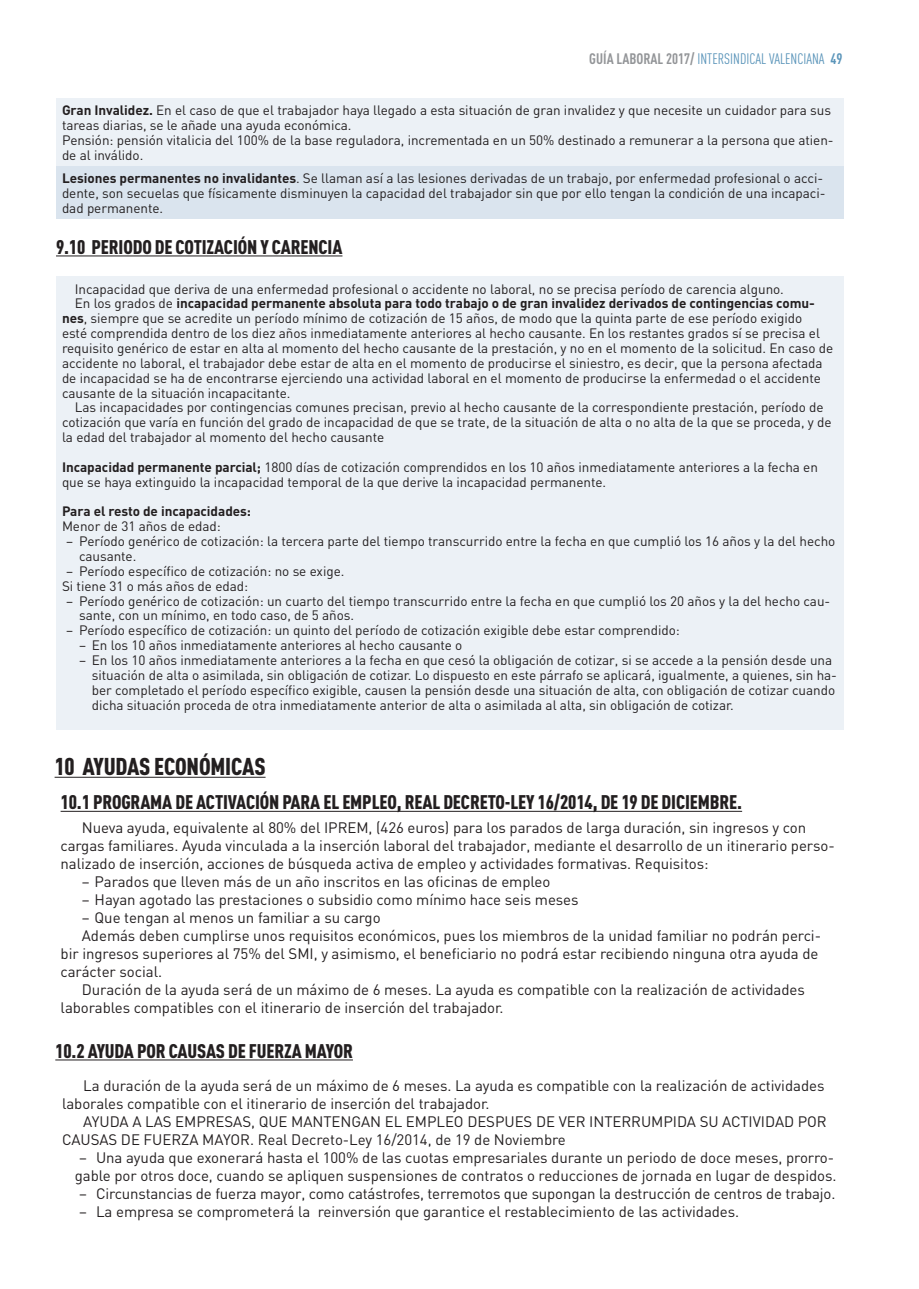
<style>
.page{position:relative;width:919px;height:1289px;background:#fff}
.page>*{position:absolute;margin:0;border:0;box-sizing:border-box;transform-origin:0 0}
.t1{font:900 24px "DIN Cond";letter-spacing:-.005em;color:#231f20}
.t2{font:900 19.5px "DIN Cond";letter-spacing:-.005em;color:#231f20}
.t3{font:15px/18px "DIN";letter-spacing:-.005em;color:#231f20}
.t4{font:15px "DIN Cond";color:#5b95ba}
.t5{font:13.5px/14.9px "DIN";letter-spacing:-.005em;color:#231f20}
.t6{font:700 13.5px "DIN";letter-spacing:-.005em;color:#231f20}
.s1{font-weight:700;color:#939598}
.s2{font-weight:700}
.s3{font-weight:400}
</style>
<div class="page">
<hr style="left:55px;top:776px;width:210px;height:1px;background:#231f20">
<hr style="left:61px;top:811px;width:681px;height:1px;background:#231f20">
<hr style="left:56px;top:255px;width:286px;height:1px;background:#231f20">
<hr style="left:55px;top:1059px;width:298px;height:1px;background:#231f20">
<div style="left:56px;top:98px;width:787px;height:68px;background:#ecf1f6"></div>
<div style="left:56px;top:166px;width:787px;height:52px;background:#dae4ee"></div>
<div style="left:56px;top:276px;width:787px;height:454px;background:#ecf1f6"></div>
<p class="t4" style="left:589px;top:50px;width:254px"><span class="s1">GUÍA LABORAL 2017/</span> INTERSINDICAL VALENCIANA <span class="s2">49</span></p>
<p class="t5" style="left:62px;top:102px;width:773px"><span class="s2">Gran Invalidez.</span> En el caso de que el trabajador haya llegado a esta situación de gran invalidez y que necesite un cuidador para sus tareas diarias, se le añade una ayuda económica.<br>Pensión: pensión vitalicia del 100% de la base reguladora, incrementada en un 50% destinado a remunerar a la persona que atien&shy;de al inválido.</p>
<p class="t5" style="left:62px;top:170px;width:765px"><span class="s2">Lesiones permanentes no invalidantes</span>. Se llaman así a las lesiones derivadas de un trabajo, por enfermedad profesional o acci&shy;dente, son secuelas que físicamente disminuyen la capacidad del trabajador sin que por ello tengan la condición de una incapaci&shy;dad permanente.</p>
<h2 class="t2" style="left:56px;top:234px;width:288px">9.10 PERIODO DE COTIZACIÓN Y CARENCIA</h2>
<p class="t5" style="left:75px;top:281px;width:710px">Incapacidad que deriva de una enfermedad profesional o accidente no laboral, no se precisa período de carencia alguno.</p>
<p class="t6" style="left:75px;top:295px;width:741px"><span class="s3">En los grados de</span> incapacidad permanente absoluta para todo trabajo o de gran invalidez derivados de contingencias comu-</p>
<p class="t5" style="left:62px;top:311px;width:741px"><span class="s2">nes</span>, siempre que se acredite un período mínimo de cotización de 15 años, de modo que la quinta parte de ese período exigido</p>
<p class="t5" style="left:62px;top:325px;width:759px">esté comprendida dentro de los diez años inmediatamente anteriores al hecho causante. En los restantes grados sí se precisa el</p>
<p class="t5" style="left:62px;top:340px;width:772px">requisito genérico de estar en alta al momento del hecho causante de la prestación, y no en el momento de la solicitud. En caso de</p>
<p class="t5" style="left:62px;top:355px;width:762px">accidente no laboral, el trabajador debe estar de alta en el momento de producirse el siniestro, es decir, que la persona afectada</p>
<p class="t5" style="left:62px;top:370px;width:760px">de incapacidad se ha de encontrarse ejerciendo una actividad laboral en el momento de producirse la enfermedad o el accidente</p>
<p class="t5" style="left:62px;top:385px;width:230px">causante de la situación incapacitante.</p>
<p class="t5" style="left:75px;top:400px;width:750px">Las incapacidades por contingencias comunes precisan, previo al hecho causante de la correspondiente prestación, período de</p>
<p class="t5" style="left:62px;top:414px;width:771px">cotización que varía en función del grado de incapacidad de que se trate, de la situación de alta o no alta de la que se proceda, y de</p>
<p class="t5" style="left:62px;top:429px;width:323px">la edad del trabajador al momento del hecho causante</p>
<p class="t5" style="left:62px;top:459px;width:757px"><span class="s2">Incapacidad permanente parcial;</span> 1800 días de cotización comprendidos en los 10 años inmediatamente anteriores a la fecha en que se haya extinguido la incapacidad temporal de la que derive la incapacidad permanente.</p>
<p class="t6" style="left:62px;top:502px;width:190px">Para el resto de incapacidades:</p>
<p class="t5" style="left:62px;top:518px;width:160px">Menor de 31 años de edad:</p>
<p class="t5" style="left:66px;top:533px;width:770px">− Período genérico de cotización: la tercera parte del tiempo transcurrido entre la fecha en que cumplió los 16 años y la del hecho</p>
<p class="t5" style="left:79px;top:548px;width:59px">causante.</p>
<p class="t5" style="left:66px;top:563px;width:279px">− Período específico de cotización: no se exige.</p>
<p class="t5" style="left:62px;top:578px;width:188px">Si tiene 31 o más años de edad:</p>
<p class="t5" style="left:66px;top:593px;width:765px">− Período genérico de cotización: un cuarto del tiempo transcurrido entre la fecha en que cumplió los 20 años y la del hecho cau-</p>
<p class="t5" style="left:79px;top:608px;width:276px">sante, con un mínimo, en todo caso, de 5 años.</p>
<p class="t5" style="left:66px;top:622px;width:615px">− Período específico de cotización: un quinto del período de cotización exigible debe estar comprendido:</p>
<p class="t5" style="left:79px;top:637px;width:385px">− En los 10 años inmediatamente anteriores al hecho causante o</p>
<p class="t5" style="left:79px;top:652px;width:754px">− En los 10 años inmediatamente anteriores a la fecha en que cesó la obligación de cotizar, si se accede a la pensión desde una</p>
<p class="t5" style="left:92px;top:667px;width:746px">situación de alta o asimilada, sin obligación de cotizar. Lo dispuesto en este párrafo se aplicará, igualmente, a quienes, sin ha-</p>
<p class="t5" style="left:92px;top:682px;width:744px">ber completado el período específico exigible, causen la pensión desde una situación de alta, con obligación de cotizar cuando</p>
<p class="t5" style="left:92px;top:697px;width:643px">dicha situación proceda de otra inmediatamente anterior de alta o asimilada al alta, sin obligación de cotizar.</p>
<h1 class="t1" style="left:55px;top:751px;width:212px">10 AYUDAS ECONÓMICAS</h1>
<h2 class="t2" style="left:61px;top:790px;width:683px">10.1 PROGRAMA DE ACTIVACIÓN PARA EL EMPLEO, REAL DECRETO-LEY 16/2014, DE 19 DE DICIEMBRE.</h2>
<p class="t3" style="left:82px;top:818px;width:725px">Nueva ayuda, equivalente al 80% del IPREM, (426 euros) para los parados de larga duración, sin ingresos y con</p>
<p class="t3" style="left:61px;top:836px;width:775px">cargas familiares. Ayuda vinculada a la inserción laboral del trabajador, mediante el desarrollo de un itinerario perso-</p>
<p class="t3" style="left:61px;top:854px;width:649px">nalizado de inserción, acciones de búsqueda activa de empleo y actividades formativas. Requisitos:</p>
<p class="t3" style="left:82px;top:872px;width:470px">− Parados que lleven más de un año inscritos en las oficinas de empleo</p>
<p class="t3" style="left:82px;top:890px;width:498px">− Hayan agotado las prestaciones o subsidio como mínimo hace seis meses</p>
<p class="t3" style="left:82px;top:908px;width:300px">− Que tengan al menos un familiar a su cargo</p>
<p class="t3" style="left:82px;top:926px;width:740px">Además deben cumplirse unos requisitos económicos, pues los miembros de la unidad familiar no podrán perci-</p>
<p class="t3" style="left:61px;top:944px;width:759px">bir ingresos superiores al 75% del SMI, y asimismo, el beneficiario no podrá estar recibiendo ninguna otra ayuda de</p>
<p class="t3" style="left:61px;top:962px;width:103px">carácter social.</p>
<p class="t3" style="left:82px;top:980px;width:724px">Duración de la ayuda será de un máximo de 6 meses. La ayuda es compatible con la realización de actividades</p>
<p class="t3" style="left:61px;top:998px;width:444px">laborables compatibles con el itinerario de inserción del trabajador.</p>
<h2 class="t2" style="left:55px;top:1038px;width:299px">10.2 AYUDA POR CAUSAS DE FUERZA MAYOR</h2>
<p class="t3" style="left:62px;top:1076px;width:763px;text-indent:21px">La duración de la ayuda será de un máximo de 6 meses. La ayuda es compatible con la realización de actividades laborales compatible con el itinerario de inserción del trabajador.</p>
<p class="t3" style="left:62px;top:1112px;width:766px;text-indent:21px">AYUDA A LAS EMPRESAS, QUE MANTENGAN EL EMPLEO DESPUES DE VER INTERRUMPIDA SU ACTIVIDAD POR<br>CAUSAS DE FUERZA MAYOR. Real Decreto-Ley 16/2014, de 19 de Noviembre</p>
<p class="t3" style="left:75px;top:1148px;width:763px">− Una ayuda que exonerará hasta el 100% de las cuotas empresariales durante un periodo de doce meses, prorro&shy;gable por otros doce, cuando se apliquen suspensiones de contratos o reducciones de jornada en lugar de despidos. − Circunstancias de fuerza mayor, como catástrofes, terremotos que supongan la destrucción de centros de trabajo. − La empresa se comprometerá la reinversión que garantice el restablecimiento de las actividades.</p>
</div>
